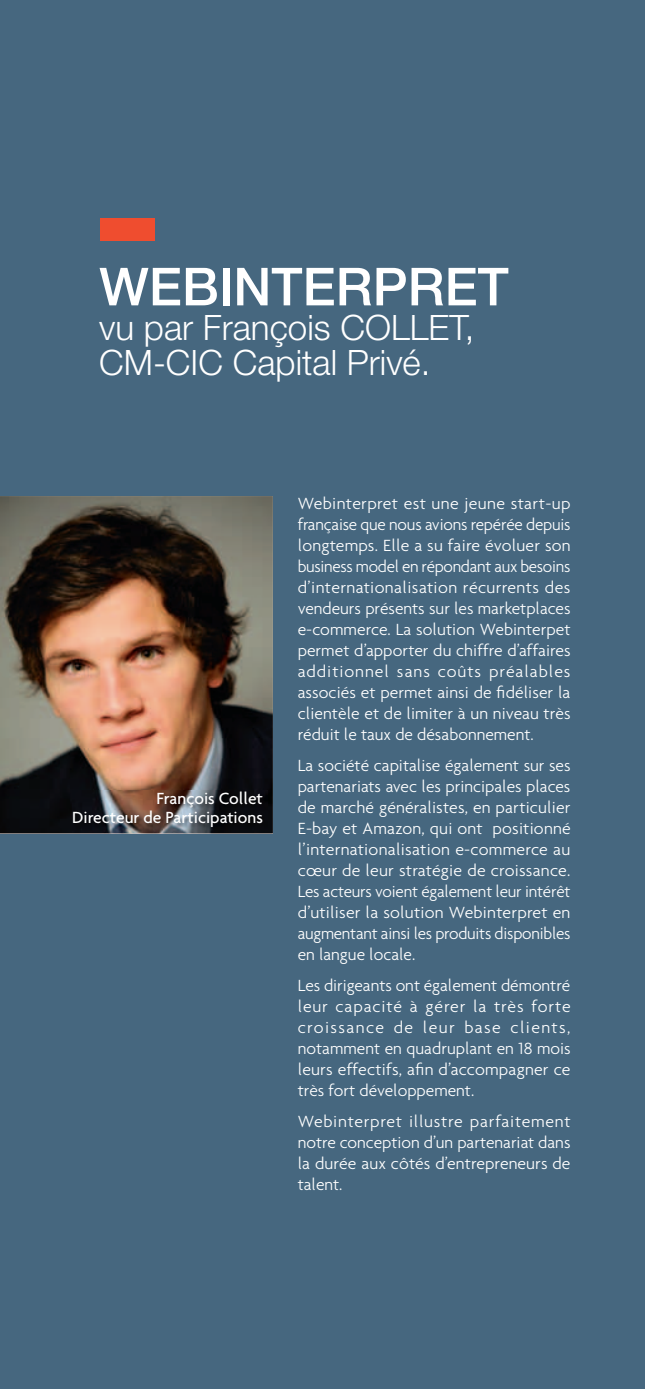
<style>
.page{position:relative;width:645px;height:1389px;background:#46677f}
.page>*{position:absolute;margin:0;border:0;box-sizing:border-box;transform-origin:0 0}
.t1{font:500 52.5px "Helvetica Neue LT Std";color:#fff}
.t2{font:300 35px/35px "Helvetica Neue LT Std";color:#fff}
.t3{font:300 17.5px/21px "Agenda";color:#fff;text-align:justify}
.t4{font:500 17.5px/19.2px "Agenda";color:#fff;text-align:right}
</style>
<div class="page">
<div style="left:100px;top:218px;width:55px;height:23px;background:#ef4d2f"></div>
<img style="left:0;top:496px;width:273px;height:337px">
<img style="left:73px;top:791px;width:194px;height:41px">
<h1 class="t1" style="left:99px;top:255px;width:411px">WEBINTERPRET</h1>
<h2 class="t2" style="left:99px;top:310px;width:377px">vu par François COLLET,<br>CM-CIC Capital Privé.</h2>
<p class="t4" style="left:72px;top:788px;width:192px">François Collet<br>Directeur de Participations</p>
<p class="t3" style="left:298px;top:493px;width:274px">Webinterpret est une jeune start-up française que nous avions repérée depuis longtemps. Elle a su faire évoluer son business model en répondant aux besoins d’internationalisation récurrents des vendeurs présents sur les marketplaces e-commerce. La solution Webinterpet permet d’apporter du chiffre d’affaires additionnel sans coûts préalables associés et permet ainsi de fidéliser la clientèle et de limiter à un niveau très réduit le taux de désabonnement.</p>
<p class="t3" style="left:298px;top:755px;width:275px">La société capitalise également sur ses partenariats avec les principales places de marché généralistes, en particulier E-bay et Amazon, qui ont positionné l’internationalisation e-commerce au cœur de leur stratégie de croissance.<br>Les acteurs voient également leur intérêt d’utiliser la solution Webinterpret en augmentant ainsi les produits disponibles en langue locale.</p>
<p class="t3" style="left:298px;top:975px;width:274px">Les dirigeants ont également démontré leur capacité à gérer la très forte croissance de leur base clients, notamment en quadruplant en 18 mois leurs effectifs, afin d’accompagner ce très fort développement.</p>
<p class="t3" style="left:298px;top:1111px;width:274px">Webinterpret illustre parfaitement notre conception d’un partenariat dans la durée aux côtés d’entrepreneurs de talent.</p>
</div>
